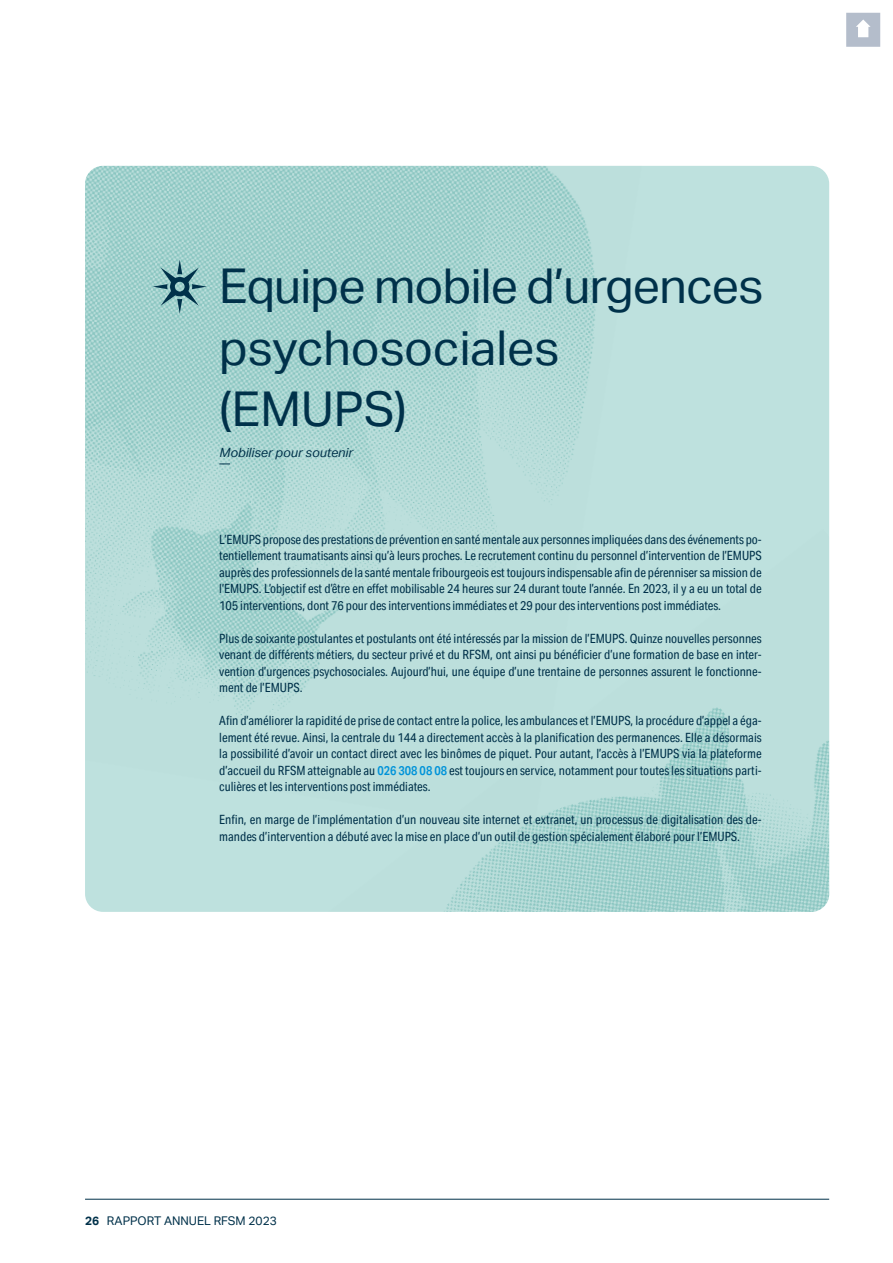
<style>
.page{position:relative;width:893px;height:1263px;background:#fff}
.page>*{position:absolute;margin:0;border:0;box-sizing:border-box;transform-origin:0 0}
.t1{font:48px/61.5px "Aktiv Grotesk";letter-spacing:-.015em;color:#00314a}
.t2{font:12.75px/16.5px "Aktiv Grotesk Cd";color:#00314a;text-align:justify}
.t3{font:italic 12.75px "Aktiv Grotesk";color:#00314a}
.t4{font:12px "Aktiv Grotesk";color:#00314a}
.s1{font-weight:600;color:#0093d9}
.s2{font-weight:700}
</style>
<div class="page">
<div style="left:85px;top:166px;width:744px;height:746px;background:#bee1de;border-radius:18px"></div>
<img style="left:85px;top:166px;width:511px;height:362px">
<img style="left:85px;top:528px;width:744px;height:384px">
<svg style="left:153px;top:259px;width:54px;height:55px"></svg>
<hr style="left:85px;top:1199px;width:744px;height:1px;background:#00314a">
<svg style="left:846px;top:13px;width:34px;height:34px"></svg>
<h1 class="t1" style="left:219px;top:256px;width:546px">Equipe mobile d’urgences psychosociales<br>(EMUPS)</h1>
<p class="t3" style="left:220px;top:445px;width:135px">Mobiliser pour soutenir</p>
<p class="t2" style="left:219px;top:531px;width:544px">L’EMUPS propose des prestations de prévention en santé mentale aux personnes impliquées dans des événements po&shy;tentiellement traumatisants ainsi qu’à leurs proches. Le recrutement continu du personnel d’intervention de l’EMUPS auprès des professionnels de la santé mentale fribourgeois est toujours indispensable afin de pérenniser sa mission de l’EMUPS. L’objectif est d’être en effet mobilisable 24 heures sur 24 durant toute l’année. En 2023, il y a eu un total de 105 interventions, dont 76 pour des interventions immédiates et 29 pour des interventions post immédiates.</p>
<p class="t2" style="left:219px;top:630px;width:544px">Plus de soixante postulantes et postulants ont été intéressés par la mission de l’EMUPS. Quinze nouvelles personnes venant de différents métiers, du secteur privé et du RFSM, ont ainsi pu bénéficier d’une formation de base en inter&shy;vention d’urgences psychosociales. Aujourd’hui, une équipe d’une trentaine de personnes assurent le fonctionne&shy;ment de l’EMUPS.</p>
<p class="t2" style="left:219px;top:712px;width:544px">Afin d’améliorer la rapidité de prise de contact entre la police, les ambulances et l’EMUPS, la procédure d’appel a éga&shy;lement été revue. Ainsi, la centrale du 144 a directement accès à la planification des permanences. Elle a désormais la possibilité d’avoir un contact direct avec les binômes de piquet. Pour autant, l’accès à l’EMUPS via la plateforme d’accueil du RFSM atteignable au <span class="s1">026 308 08 08</span> est toujours en service, notamment pour toutes les situations parti&shy;culières et les interventions post immédiates.</p>
<p class="t2" style="left:219px;top:811px;width:544px">Enfin, en marge de l’implémentation d’un nouveau site internet et extranet, un processus de digitalisation des de&shy;mandes d’intervention a débuté avec la mise en place d’un outil de gestion spécialement élaboré pour l’EMUPS.</p>
<p class="t4" style="left:85px;top:1214px;width:193px"><span class="s2">26</span> RAPPORT ANNUEL RFSM 2023</p>
</div>
